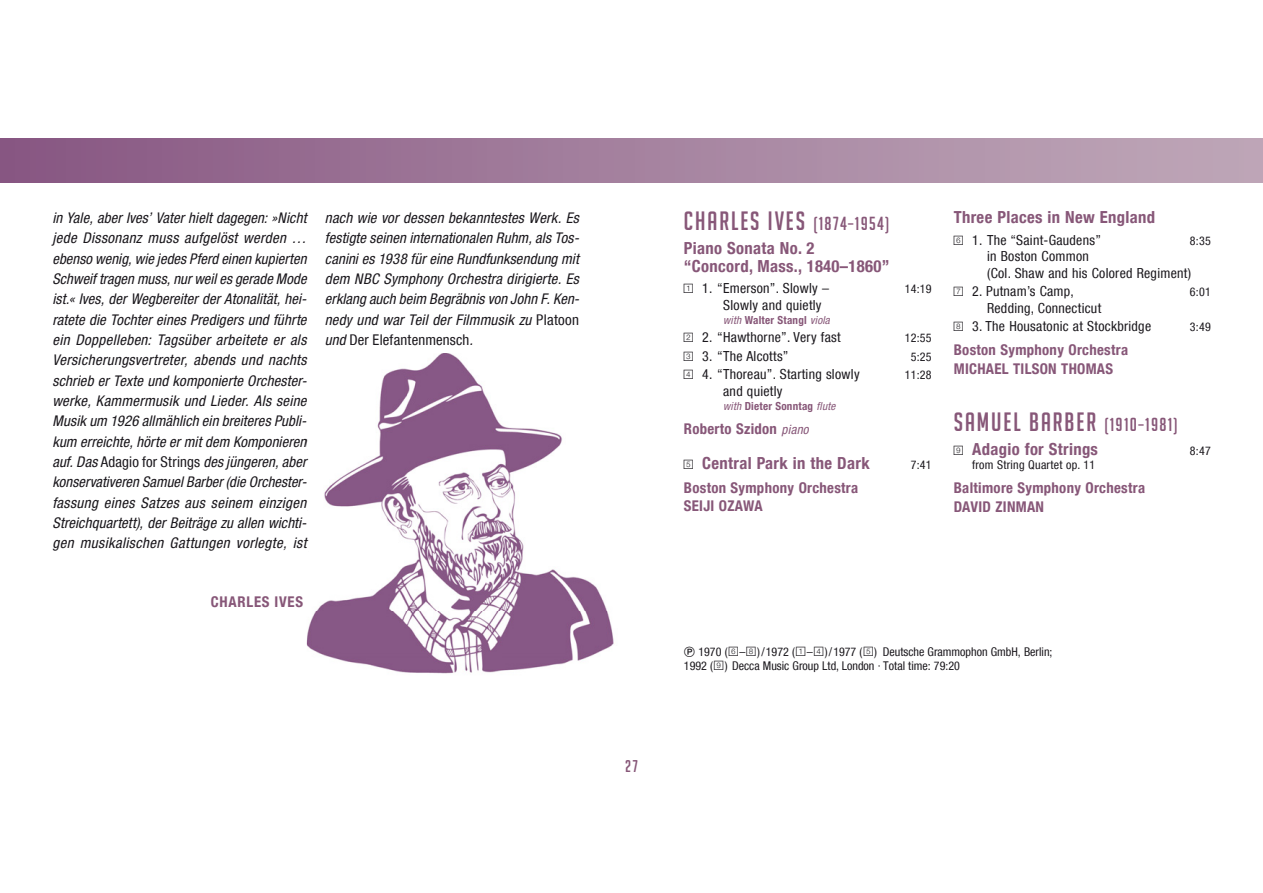
<style>
.page{position:relative;width:1263px;height:893px;background:#fff}
.page>*{position:absolute;margin:0;border:0;box-sizing:border-box;transform-origin:0 0}
.t1{font:25.95px "Big Noodle Titling";letter-spacing:.075em;color:#875778}
.t2{font:700 condensed 16.65px/18.5px "Helvetica Neue LT Com";letter-spacing:.02em;color:#875778}
.t3{font:16.65px "Big Noodle Titling";color:#875778}
.t4{font:italic condensed 14.85px/20.4px "Helvetica Neue LT Com";letter-spacing:.015em;color:#1a171c;text-align:justify}
.t5{font:700 condensed 14.85px/18.5px "Helvetica Neue LT Com";letter-spacing:.02em;color:#875778}
.t6{font:700 condensed 14.85px "Helvetica Neue LT Com";letter-spacing:.05em;color:#875778}
.t7{font:condensed 13.8px/16.6px "Helvetica Neue LT Com";letter-spacing:.02em;color:#1a171c}
.t8{font:condensed 12px/14.4px "Helvetica Neue LT Com";color:#1a171c}
.t9{font:condensed 12px "Helvetica Neue LT Com";letter-spacing:.02em;color:#1a171c}
.t10{font:700 condensed 11.1px "Helvetica Neue LT Com";letter-spacing:.02em;color:#875778}
.s1{font-style:normal}
.s2{font-size:18.45px}
.s3{font-family:"Grammophon No 2";font-stretch:normal}
.s4{font-weight:400;font-style:italic}
.s5{font-weight:400;font-style:italic;font-size:12.9px}
.s6{font-family:"Grammophon No 2";font-weight:400;font-stretch:normal;font-size:13.8px;color:#1a171c}
.s7{font-family:"Deutsche Bahn AG Three";font-stretch:normal}
.s8{font-family:"Grammophon No 2";font-stretch:normal;font-size:13.8px}
</style>
<div class="page">
<div style="left:0;top:138px;width:1263px;height:45px;background:linear-gradient(to right,#885783,#c0aaba)"></div>
<img style="left:307px;top:353px;width:307px;height:321px">
<svg style="left:307px;top:355px;width:1px;height:13px"></svg>
<svg style="left:307px;top:395px;width:1px;height:13px"></svg>
<svg style="left:307px;top:436px;width:1px;height:13px"></svg>
<svg style="left:307px;top:456px;width:1px;height:14px"></svg>
<svg style="left:307px;top:497px;width:1px;height:13px"></svg>
<svg style="left:307px;top:538px;width:1px;height:13px"></svg>
<p class="t4" style="left:52px;top:210px;width:256px">in Yale, aber Ives’ Vater hielt dagegen: »Nicht jede Dissonanz muss aufgelöst werden … ebenso wenig, wie jedes Pferd einen kupierten Schweif tragen muss, nur weil es gerade Mode ist.« Ives, der Wegbereiter der Atonalität, hei&shy;ratete die Tochter eines Predigers und führte ein Doppelleben: Tagsüber arbeitete er als Versicherungsvertreter, abends und nachts schrieb er Texte und komponierte Orchester&shy;werke, Kammermusik und Lieder. Als seine Musik um 1926 allmählich ein breiteres Publi&shy;kum erreichte, hörte er mit dem Komponieren auf. Das <span class="s1">Adagio for Strings</span> des jüngeren, aber konservativeren Samuel Barber (die Orchester&shy;fassung eines Satzes aus seinem einzigen Streichquartett), der Beiträge zu allen wichti&shy;gen musikalischen Gattungen vorlegte, ist</p>
<p class="t4" style="left:325px;top:210px;width:256px">nach wie vor dessen bekanntestes Werk. Es festigte seinen internationalen Ruhm, als Tos&shy;canini es 1938 für eine Rundfunksendung mit dem NBC Symphony Orchestra dirigierte. Es erklang auch beim Begräbnis von John F. Ken&shy;nedy und war Teil der Filmmusik zu <span class="s1">Platoon </span>und <span class="s1">Der Elefantenmensch</span>.</p>
<p class="t6" style="left:211px;top:597px;width:94px">CHARLES IVES</p>
<p class="t3" style="left:625px;top:757px;width:14px">27</p>
<h1 class="t1" style="left:684px;top:207px;width:207px">CHARLES IVES <span class="s2">(1874–1954)</span></h1>
<p class="t2" style="left:684px;top:241px;width:207px">Piano Sonata No. 2<br>“Concord, Mass., 1840–1860”</p>
<p class="t7" style="left:684px;top:282px;width:147px"><span class="s3">A</span> 1. “Emerson”. Slowly –</p>
<p class="t8" style="left:905px;top:284px;width:28px">14:19</p>
<p class="t7" style="left:723px;top:299px;width:100px">Slowly and quietly</p>
<p class="t10" style="left:723px;top:316px;width:108px"><span class="s4">with</span> Walter Stangl <span class="s4">viola</span></p>
<p class="t7" style="left:684px;top:331px;width:158px"><span class="s3">B</span> 2. “Hawthorne”. Very fast</p>
<p class="t8" style="left:905px;top:333px;width:28px">12:55</p>
<p class="t7" style="left:684px;top:350px;width:106px"><span class="s3">C</span> 3. “The Alcotts”</p>
<p class="t8" style="left:911px;top:351px;width:22px">5:25</p>
<p class="t7" style="left:684px;top:368px;width:177px"><span class="s3">D</span> 4. “Thoreau”. Starting slowly</p>
<p class="t8" style="left:905px;top:370px;width:28px">11:28</p>
<p class="t7" style="left:723px;top:385px;width:61px">and quietly</p>
<p class="t10" style="left:723px;top:402px;width:114px"><span class="s4">with</span> Dieter Sonntag <span class="s4">flute</span></p>
<p class="t5" style="left:684px;top:421px;width:126px">Roberto Szidon <span class="s5">piano</span></p>
<p class="t2" style="left:684px;top:456px;width:187px"><span class="s6">E</span> Central Park in the Dark</p>
<p class="t8" style="left:911px;top:459px;width:22px">7:41</p>
<p class="t5" style="left:684px;top:480px;width:176px">Boston Symphony Orchestra<br>SEIJI OZAWA</p>
<p class="t2" style="left:954px;top:211px;width:203px">Three Places in New England</p>
<p class="t7" style="left:954px;top:233px;width:149px"><span class="s3">F</span> 1. The “Saint-Gaudens”</p>
<p class="t8" style="left:1190px;top:235px;width:22px">8:35</p>
<p class="t7" style="left:987px;top:250px;width:205px">in Boston Common<br>(Col. Shaw and his Colored Regiment)</p>
<p class="t7" style="left:954px;top:285px;width:122px"><span class="s3">G</span> 2. Putnam’s Camp,</p>
<p class="t8" style="left:1190px;top:286px;width:22px">6:01</p>
<p class="t7" style="left:954px;top:301px;width:199px;line-height:18.5px;text-indent:33px">Redding, Connecticut<br><span class="s3">H</span> 3. The Housatonic at Stockbridge</p>
<p class="t8" style="left:1190px;top:322px;width:22px">3:49</p>
<p class="t5" style="left:954px;top:343px;width:176px">Boston Symphony Orchestra<br>MICHAEL TILSON THOMAS</p>
<h1 class="t1" style="left:954px;top:408px;width:225px">SAMUEL BARBER <span class="s2">(1910–1981)</span></h1>
<p class="t2" style="left:954px;top:442px;width:146px"><span class="s6">I</span> Adagio for Strings</p>
<p class="t8" style="left:1190px;top:445px;width:22px">8:47</p>
<p class="t9" style="left:972px;top:461px;width:125px">from String Quartet op. 11</p>
<p class="t5" style="left:954px;top:481px;width:193px">Baltimore Symphony Orchestra<br>DAVID ZINMAN</p>
<p class="t8" style="left:684px;top:646px;width:370px"><span class="s7">-</span> 1970 (<span class="s8">F</span>–<span class="s8">H</span>)/1972 (<span class="s8">A</span>–<span class="s8">D</span>)/1977 (<span class="s8">E</span>) Deutsche Grammophon GmbH, Berlin;<br>1992 (<span class="s8">I</span>) Decca Music Group Ltd, London · Total time: 79:20</p>
</div>
